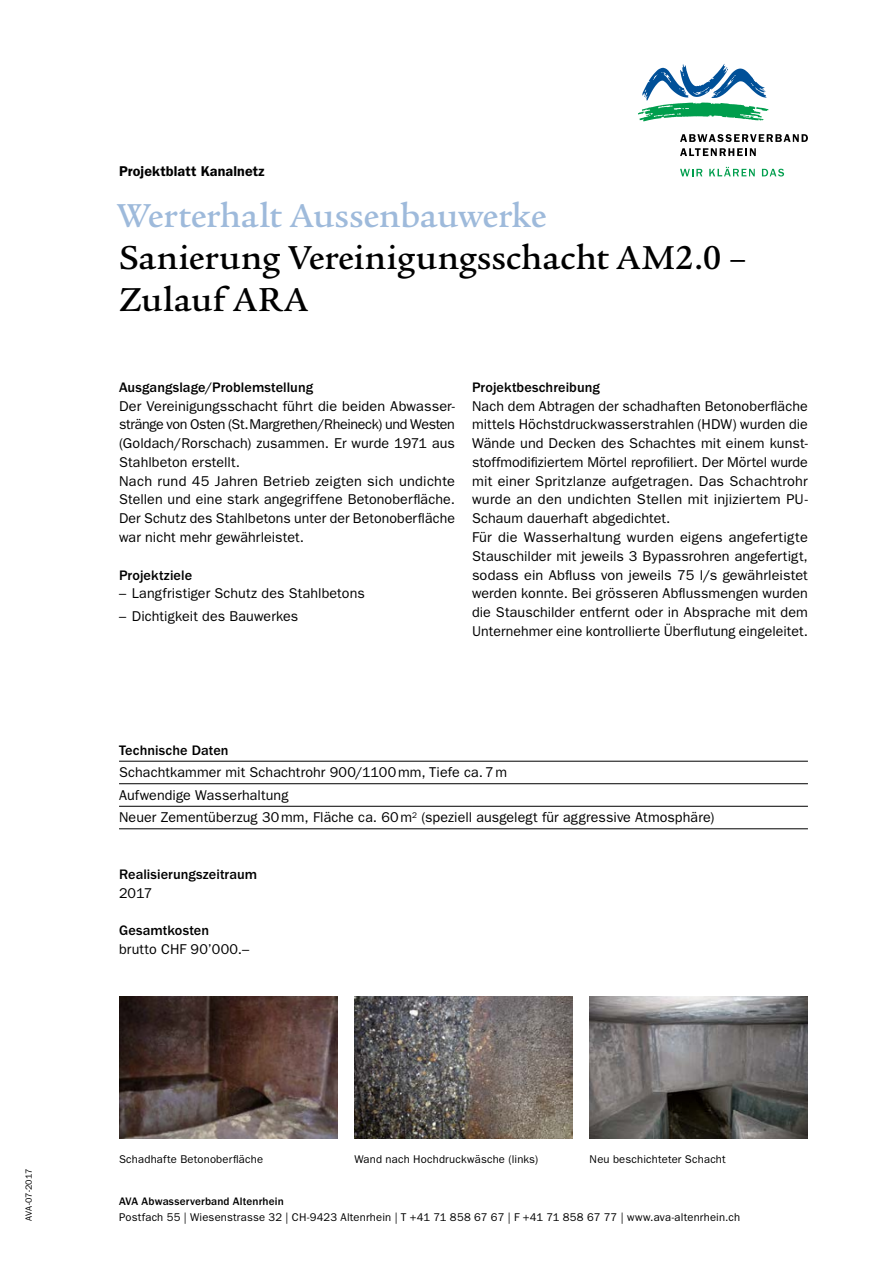
<style>
.page{position:relative;width:893px;height:1263px;background:#fff}
.page>*{position:absolute;margin:0;border:0;box-sizing:border-box;transform-origin:0 0}
.t1{font:500 36px/42px "Legacy Serif Std";letter-spacing:-.005em;color:#000}
.t2{font:500 36px "Legacy Serif Std";letter-spacing:-.01em;color:#9ebadb}
.t3{font:14.25px/18.8px "ITC Franklin Gothic Std";letter-spacing:.01em;color:#000}
.t4{font:500 14.25px "ITC Franklin Gothic Std";letter-spacing:.005em;color:#000}
.t5{font:600 14.25px "ITC Franklin Gothic Std";letter-spacing:.005em;color:#000}
.t6{font:11.25px "ITC Franklin Gothic Std";letter-spacing:.015em;color:#000}
.t7{font:500 11.25px "ITC Franklin Gothic Std";letter-spacing:.015em;color:#000}
.t8{font:9px "ITC Franklin Gothic Std";letter-spacing:-.01em;color:#000}
</style>
<div class="page">
<svg style="left:638px;top:64px;width:130px;height:57px"></svg>
<svg style="left:680px;top:134px;width:128px;height:8px"></svg>
<svg style="left:680px;top:148px;width:76px;height:8px"></svg>
<svg style="left:680px;top:169px;width:22px;height:7px"></svg>
<svg style="left:709px;top:167px;width:46px;height:9px"></svg>
<svg style="left:762px;top:169px;width:22px;height:7px"></svg>
<hr style="left:119px;top:761px;width:353px;height:1px;background:#000">
<hr style="left:472px;top:761px;width:336px;height:1px;background:#000">
<hr style="left:119px;top:783px;width:353px;height:1px;background:#000">
<hr style="left:472px;top:783px;width:336px;height:1px;background:#000">
<hr style="left:119px;top:806px;width:353px;height:1px;background:#000">
<hr style="left:472px;top:806px;width:336px;height:1px;background:#000">
<hr style="left:119px;top:828px;width:353px;height:1px;background:#000">
<hr style="left:472px;top:828px;width:336px;height:1px;background:#000">
<img style="left:119px;top:996px;width:218px;height:143px">
<img style="left:355px;top:996px;width:218px;height:143px">
<img style="left:590px;top:996px;width:218px;height:143px">
<p class="t8" style="left:23px;top:1221px;width:54px;rotate:-90deg">AVA-07-2017</p>
<p class="t5" style="left:119px;top:163px;width:147px">Projektblatt Kanalnetz</p>
<h1 class="t2" style="left:117px;top:195px;width:432px">Werterhalt Aussenbauwerke</h1>
<h1 class="t1" style="left:119px;top:237px;width:629px">Sanierung Vereinigungsschacht AM2.0 –<br>Zulauf ARA</h1>
<p class="t4" style="left:119px;top:379px;width:196px">Ausgangslage/Problemstellung</p>
<p class="t3" style="left:119px;top:397px;width:337px">Der Vereinigungsschacht führt die beiden Abwasser&shy;stränge von Osten (St.Margrethen/Rheineck) und Westen (Goldach/Rorschach) zusammen. Er wurde 1971 aus Stahlbeton erstellt.<br>Nach rund 45 Jahren Betrieb zeigten sich undichte Stellen und eine stark angegriffene Betonoberfläche.<br>Der Schutz des Stahlbetons unter der Betonoberfläche war nicht mehr gewährleistet.</p>
<p class="t4" style="left:119px;top:567px;width:75px">Projektziele</p>
<p class="t3" style="left:119px;top:584px;width:247px">– Langfristiger Schutz des Stahlbetons</p>
<p class="t3" style="left:119px;top:607px;width:181px">– Dichtigkeit des Bauwerkes</p>
<p class="t4" style="left:472px;top:379px;width:129px">Projektbeschreibung</p>
<p class="t3" style="left:472px;top:397px;width:337px">Nach dem Abtragen der schadhaften Betonoberfläche mittels Höchstdruckwasserstrahlen (HDW) wurden die Wände und Decken des Schachtes mit einem kunst&shy;stoffmodifiziertem Mörtel reprofiliert. Der Mörtel wurde mit einer Spritzlanze aufgetragen. Das Schachtrohr wurde an den undichten Stellen mit injiziertem PU-Schaum dauerhaft abgedichtet.<br>Für die Wasserhaltung wurden eigens angefertigte Stauschilder mit jeweils 3 Bypassrohren angefertigt, sodass ein Abfluss von jeweils 75 l/s gewährleistet werden konnte. Bei grösseren Abflussmengen wurden die Stauschilder entfernt oder in Absprache mit dem Unternehmer eine kontrollierte Überflutung eingeleitet.</p>
<p class="t4" style="left:119px;top:742px;width:111px">Technische Daten</p>
<p class="t3" style="left:119px;top:761px;width:597px;line-height:22.5px">Schachtkammer mit Schachtrohr 900/1100mm, Tiefe ca. 7m<br>Aufwendige Wasserhaltung<br>Neuer Zementüberzug 30mm, Fläche ca. 60m<sup>2</sup> (speziell ausgelegt für aggressive Atmosphäre)</p>
<p class="t4" style="left:119px;top:866px;width:140px">Realisierungszeitraum</p>
<p class="t3" style="left:119px;top:883px;width:35px">2017</p>
<p class="t4" style="left:119px;top:922px;width:92px">Gesamtkosten</p>
<p class="t3" style="left:119px;top:940px;width:132px">brutto CHF 90’000.–</p>
<p class="t6" style="left:119px;top:1153px;width:146px">Schadhafte Betonoberfläche</p>
<p class="t6" style="left:354px;top:1153px;width:185px">Wand nach Hochdruckwäsche (links)</p>
<p class="t6" style="left:590px;top:1153px;width:138px">Neu beschichteter Schacht</p>
<p class="t7" style="left:119px;top:1195px;width:166px">AVA Abwasserverband Altenrhein</p>
<p class="t6" style="left:119px;top:1211px;width:623px">Postfach 55 | Wiesenstrasse 32 | CH-9423 Altenrhein | T +41 71 858 67 67 | F +41 71 858 67 77 | www.ava-altenrhein.ch</p>
</div>
